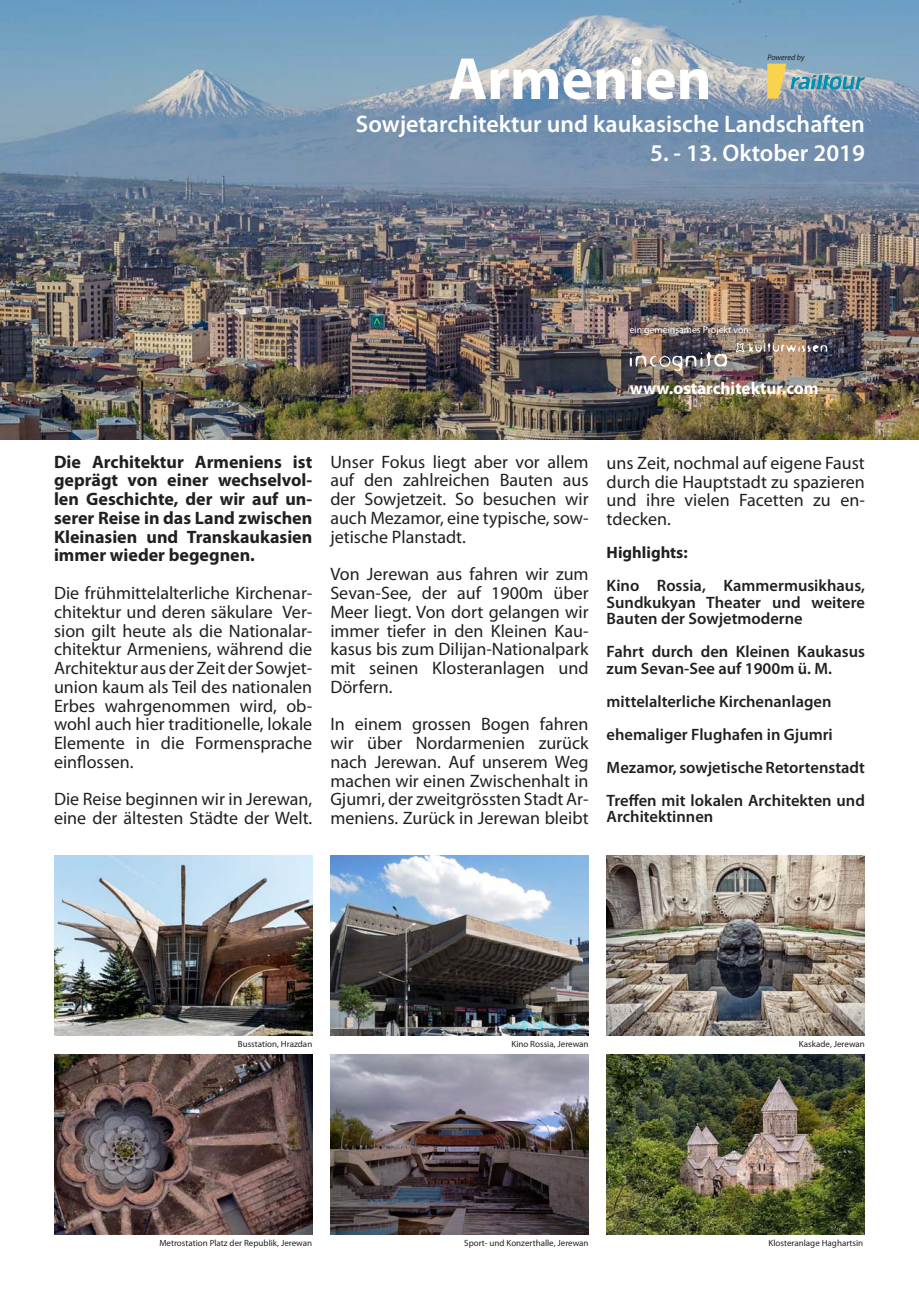
<style>
.page{position:relative;width:919px;height:1289px;background:#fff}
.page>*{position:absolute;margin:0;border:0;box-sizing:border-box;transform-origin:0 0}
.t1{font:700 60px "Myriad Pro";color:#fff}
.t2{font:600 24px "Myriad Pro";color:#fff}
.No_Spacing{font:18px/18.8px "Myriad Pro";color:#231f20;text-align:justify}
.No_Spacing-2{font:700 18px/18.8px "Myriad Pro";color:#231f20;text-align:justify}
.t3{font:700 17.25px "Myriad Pro";color:#fff}
.No_Spacing-3{font:600 16.5px/16.5px "Myriad Pro";color:#231f20}
.No_Spacing-4{font:700 16.5px "Myriad Pro";color:#231f20}
.t4{font:9.75px "Myriad Pro";color:#fff}
.t5{font:9px "Myriad Pro";color:#231f20}
.t6{font:italic 8.1px "Myriad Pro";letter-spacing:-.005em;color:#231f20}
</style>
<div class="page">
<img style="left:0;top:0;width:918px;height:439px">
<svg style="left:629px;top:352px;width:97px;height:19px;background:#8d8683"></svg>
<svg style="left:735px;top:343px;width:92px;height:10px"></svg>
<svg style="left:767px;top:64px;width:97px;height:35px;background:#95afaa"></svg>
<img style="left:54px;top:1054px;width:258px;height:180px">
<img style="left:54px;top:855px;width:258px;height:180px">
<img style="left:330px;top:1054px;width:258px;height:180px">
<img style="left:330px;top:855px;width:258px;height:180px">
<img style="left:606px;top:855px;width:258px;height:180px">
<img style="left:606px;top:1054px;width:258px;height:180px">
<p class="t6" style="left:767px;top:52px;width:39px">Powered by</p>
<p class="t1" style="left:448px;top:40px;width:265px">Armenien</p>
<p class="t2" style="left:356px;top:108px;width:510px">Sowjetarchitektur und kaukasische Landschaften</p>
<p class="t2" style="left:650px;top:137px;width:216px">5. - 13. Oktober 2019</p>
<p class="t4" style="left:629px;top:324px;width:123px">ein gemeinsames Projekt von:</p>
<p class="t3" style="left:629px;top:377px;width:190px">www.ostarchitektur.com</p>
<p class="No_Spacing-2" style="left:54px;top:451px;width:260px">Die Architektur Armeniens ist geprägt von einer wechselvol&shy;len Geschichte, der wir auf un&shy;serer Reise in das Land zwischen Kleinasien und Transkaukasien immer wieder begegnen.</p>
<p class="No_Spacing" style="left:54px;top:583px;width:260px">Die frühmittelalterliche Kirchenar&shy;chitektur und deren säkulare Ver&shy;sion gilt heute als die Nationalar&shy;chitektur Armeniens, während die Architektur aus der Zeit der Sowjet&shy;union kaum als Teil des nationalen Erbes wahrgenommen wird, ob&shy;wohl auch hier traditionelle, lokale Elemente in die Formensprache einflossen.</p>
<p class="No_Spacing" style="left:54px;top:789px;width:260px">Die Reise beginnen wir in Jerewan, eine der ältesten Städte der Welt.</p>
<p class="No_Spacing" style="left:330px;top:452px;width:260px">Unser Fokus liegt aber vor allem auf den zahlreichen Bauten aus der Sowjetzeit. So besuchen wir auch Mezamor, eine typische, sow&shy;jetische Planstadt.</p>
<p class="No_Spacing" style="left:330px;top:564px;width:260px">Von Jerewan aus fahren wir zum Sevan-See, der auf 1900m über Meer liegt. Von dort gelangen wir immer tiefer in den Kleinen Kau&shy;kasus bis zum Dilijan-Nationalpark mit seinen Klosteranlagen und Dörfern.</p>
<p class="No_Spacing" style="left:330px;top:714px;width:260px">In einem grossen Bogen fahren wir über Nordarmenien zurück nach Jerewan. Auf unserem Weg machen wir einen Zwischenhalt in Gjumri, der zweitgrössten Stadt Ar&shy;meniens. Zurück in Jerewan bleibt</p>
<p class="No_Spacing" style="left:606px;top:453px;width:260px">uns Zeit, nochmal auf eigene Faust durch die Hauptstadt zu spazieren und ihre vielen Facetten zu en&shy;tdecken.</p>
<p class="No_Spacing-4" style="left:606px;top:541px;width:83px">Highlights:</p>
<p class="No_Spacing-3" style="left:606px;top:577px;width:260px;text-align:justify">Kino Rossia, Kammermusikhaus, Sundkukyan Theater und weitere Bauten der Sowjetmoderne</p>
<p class="No_Spacing-3" style="left:606px;top:643px;width:260px">Fahrt durch den Kleinen Kaukasus zum Sevan-See auf 1900m ü. M.</p>
<p class="No_Spacing-3" style="left:606px;top:692px;width:226px">mittelalterliche Kirchenanlagen</p>
<p class="No_Spacing-3" style="left:606px;top:725px;width:228px">ehemaliger Flughafen in Gjumri</p>
<p class="No_Spacing-3" style="left:606px;top:758px;width:260px">Mezamor, sowjetische Retortenstadt</p>
<p class="No_Spacing-3" style="left:606px;top:791px;width:260px">Treffen mit lokalen Architekten und<br>Architektinnen</p>
<p class="t5" style="left:238px;top:1037px;width:76px">Busstation, Hrazdan</p>
<p class="t5" style="left:159px;top:1237px;width:154px">Metrostation Platz der Republik, Jerewan</p>
<p class="t5" style="left:511px;top:1037px;width:79px">Kino Rossia, Jerewan</p>
<p class="t5" style="left:798px;top:1037px;width:68px">Kaskade, Jerewan</p>
<p class="t5" style="left:464px;top:1237px;width:126px">Sport- und Konzerthalle, Jerewan</p>
<p class="t5" style="left:768px;top:1236px;width:96px">Klosteranlage Haghartsin</p>
</div>
